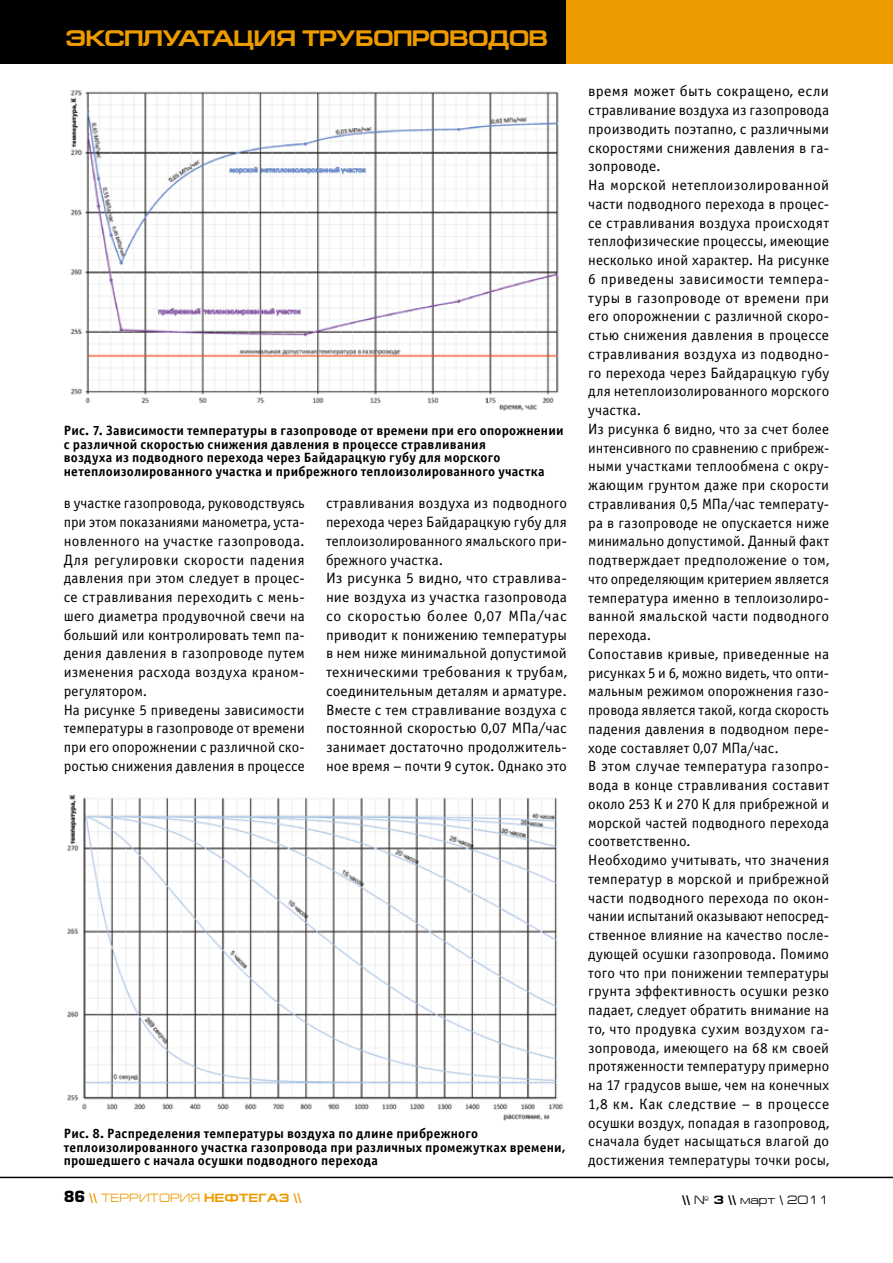
<style>
.page{position:relative;width:893px;height:1263px;background:#fff}
.page>*{position:absolute;margin:0;border:0;box-sizing:border-box;transform-origin:0 0}
.t1{font:700 22.5px "Europe Ext";letter-spacing:-.035em;color:#ee9b00}
.t2{font:15px/18.8px "Officina Sans C";letter-spacing:.01em;color:#000;scale:1.05 1}
.t3{font:15px/18.8px "Officina Sans C";letter-spacing:.01em;color:#000}
.t4{font:700 13.5px/13.5px "Officina Sans C";letter-spacing:.02em;color:#000}
.t5{font:700 12px "Europe Ext";color:#ee9b00}
.t6{font:12px "Europe Ext";color:#000}
.s1{font-family:"Europe";font-size:15px;color:#000}
.s2{font-weight:400}
.s3{font-weight:700}
</style>
<div class="page">
<div style="left:0;top:0;width:893px;height:64px;background:#ee9b00"></div>
<div style="left:0;top:0;width:566px;height:64px;background:#000"></div>
<hr style="left:0;top:1177px;width:893px;height:1px;background:#000">
<img style="left:70px;top:90px;width:489px;height:321px">
<img style="left:67px;top:794px;width:496px;height:326px">
<h1 class="t1" style="left:66px;top:26px;width:133px">эксплуата</h1>
<h1 class="t1" style="left:233px;top:26px;width:317px">ция трубопроводов</h1>
<p class="t4" style="left:64px;top:424px;width:501px">Рис. 7. Зависимости температуры в газопроводе от времени при его опорожнении с различной скоростью снижения давления в процессе стравливания<br>воздуха из подводного перехода через Байдарацкую губу для морского нетеплоизолированного участка и прибрежного теплоизолированного участка</p>
<p class="t3" style="left:64px;top:494px;width:242px">в участке газопровода, руководствуясь при этом показаниями манометра, уста&shy;новленного на участке газопровода.<br>Для регулировки скорости падения давления при этом следует в процес&shy;се стравливания переходить с мень&shy;шего диаметра продувочной свечи на больший или контролировать темп па&shy;дения давления в газопроводе путем изменения расхода воздуха краном&shy;регулятором.<br>На рисунке 5 приведены зависимости температуры в газопроводе от времени при его опорожнении с различной ско&shy;ростью снижения давления в процессе</p>
<p class="t3" style="left:326px;top:494px;width:242px">стравливания воздуха из подводного перехода через Байдарацкую губу для теплоизолированного ямальского при&shy;брежного участка.<br>Из рисунка 5 видно, что стравлива&shy;ние воздуха из участка газопровода со скоростью более 0,07 МПа/час приводит к понижению температуры в нем ниже минимальной допустимой техническими требования к трубам, соединительным деталям и арматуре.<br>Вместе с тем стравливание воздуха с постоянной скоростью 0,07 МПа/час занимает достаточно продолжитель&shy;ное время – почти 9 суток. Однако это</p>
<p class="t4" style="left:64px;top:1127px;width:504px">Рис. 8. Распределения температуры воздуха по длине прибрежного теплоизолированного участка газопровода при различных промежутках времени, прошедшего с начала осушки подводного перехода</p>
<p class="t2" style="left:588px;top:82px;width:231px">время может быть сокращено, если стравливание воздуха из газопровода производить поэтапно, с различными скоростями снижения давления в га&shy;зопроводе.<br>На морской нетеплоизолированной части подводного перехода в процес&shy;се стравливания воздуха происходят теплофизические процессы, имеющие несколько иной характер. На рисунке 6 приведены зависимости темпера&shy;туры в газопроводе от времени при его опорожнении с различной скоро&shy;стью снижения давления в процессе стравливания воздуха из подводно&shy;го перехода через Байдарацкую губу для нетеплоизолированного морского участка.<br>Из рисунка 6 видно, что за счет более интенсивного по сравнению с прибреж&shy;ными участками теплообмена с окру&shy;жающим грунтом даже при скорости стравливания 0,5 МПа/час температу&shy;ра в газопроводе не опускается ниже минимально допустимой. Данный факт подтверждает предположение о том, что определяющим критерием является температура именно в теплоизолиро&shy;ванной ямальской части подводного перехода.<br>Сопоставив кривые, приведенные на рисунках 5 и 6, можно видеть, что опти&shy;мальным режимом опорожнения газо&shy;провода является такой, когда скорость падения давления в подводном пере&shy;ходе составляет 0,07 МПа/час.<br>В этом случае температура газопро&shy;вода в конце стравливания составит около 253 К и 270 К для прибрежной и морской частей подводного перехода соответственно.<br>Необходимо учитывать, что значения температур в морской и прибрежной части подводного перехода по окон&shy;чании испытаний оказывают непосред&shy;ственное влияние на качество после&shy;дующей осушки газопровода. Помимо того что при понижении температуры грунта эффективность осушки резко падает, следует обратить внимание на то, что продувка сухим воздухом га&shy;зопровода, имеющего на 68 км своей протяженности температуру примерно на 17 градусов выше, чем на конечных 1,8 км. Как следствие – в процессе осушки воздух, попадая в газопровод, сначала будет насыщаться влагой до достижения температуры точки росы,</p>
<p class="t5" style="left:64px;top:1191px;width:239px"><span class="s1">86</span> \\ <span class="s2">ТЕРРИТОРИЯ</span> НЕФТЕГАЗ \\</p>
<p class="t6" style="left:682px;top:1193px;width:148px"><span class="s3">\\</span> № <span class="s3">3 \\</span> март \ 2011</p>
</div>
